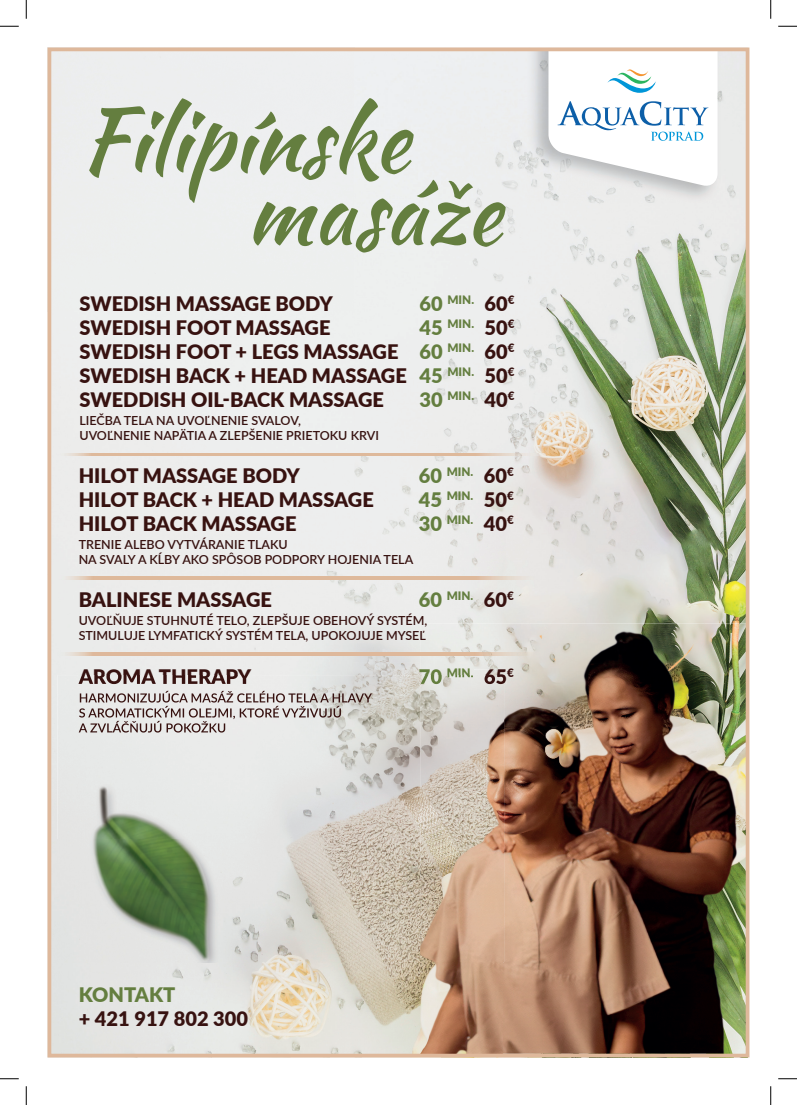
<style>
.page{position:relative;width:797px;height:1105px;background:#fff}
.page>*{position:absolute;margin:0;border:0;box-sizing:border-box;transform-origin:0 0}
.t1{font:87.5px/72.5px "Kaushan Script";color:#647e3f}
.t2{font:900 20px/24px "Lato";color:#371210;text-align:justify}
.t3{font:900 20px "Lato";color:#647e3f}
.t4{font:600 12.5px/15px "Lato";color:#371210}
.t5{font:900 11.62px "Lato";color:#647e3f}
.s1{font-size:20px}
.s2{font-size:20px;color:#371210}
.s3{color:#371210}
.s4{color:#647e3f}
</style>
<div class="page">
<img style="left:353px;top:53px;width:176px;height:609px">
<img style="left:704px;top:91px;width:40px;height:532px">
<img style="left:529px;top:203px;width:175px;height:420px">
<img style="left:353px;top:662px;width:67px;height:13px">
<img style="left:91px;top:962px;width:329px;height:90px">
<img style="left:749px;top:623px;width:1px;height:431px">
<img style="left:420px;top:623px;width:324px;height:86px">
<img style="left:502px;top:709px;width:242px;height:343px">
<img style="left:420px;top:962px;width:82px;height:90px">
<img style="left:420px;top:669px;width:22px;height:6px">
<img style="left:447px;top:669px;width:26px;height:6px">
<img style="left:473px;top:669px;width:33px;height:15px">
<img style="left:57px;top:675px;width:447px;height:287px">
<img style="left:78px;top:675px;width:173px;height:9px">
<svg style="left:419px;top:669px;width:1px;height:15px"></svg>
<img style="left:420px;top:675px;width:22px;height:9px">
<img style="left:447px;top:675px;width:26px;height:2px">
<img style="left:473px;top:675px;width:31px;height:9px">
<img style="left:80px;top:691px;width:292px;height:11px">
<img style="left:79px;top:706px;width:263px;height:13px">
<img style="left:79px;top:721px;width:146px;height:11px">
<img style="left:57px;top:453px;width:489px;height:2px">
<img style="left:57px;top:577px;width:489px;height:2px">
<img style="left:57px;top:653px;width:489px;height:2px">
<img style="left:527px;top:53px;width:193px;height:150px">
<svg style="left:548px;top:53px;width:169px;height:134px"></svg>
<div style="left:48px;top:48px;width:701px;height:1009px;border:4px solid #deb89b"></div>
<svg style="left:0;top:25px;width:19px;height:2px"></svg>
<svg style="left:778px;top:25px;width:19px;height:2px"></svg>
<svg style="left:0;top:1078px;width:19px;height:1px"></svg>
<svg style="left:778px;top:1078px;width:19px;height:1px"></svg>
<svg style="left:25px;top:0;width:2px;height:19px"></svg>
<svg style="left:25px;top:1086px;width:2px;height:19px"></svg>
<svg style="left:770px;top:0;width:1px;height:19px"></svg>
<svg style="left:770px;top:1086px;width:1px;height:19px"></svg>
<h1 class="t1" style="left:246px;top:103px;width:257px;text-indent:-167px">Filipínske masáže</h1>
<h2 class="t2" style="left:79px;top:291px;width:255px">SWEDISH MASSAGE BODY</h2>
<p class="t5" style="left:419px;top:291px;width:96px"><span class="s1">60</span> MIN. <span class="s2">60</span><span class="s3">€</span></p>
<h2 class="t2" style="left:79px;top:315px;width:252px">SWEDISH FOOT MASSAGE</h2>
<p class="t5" style="left:419px;top:315px;width:96px"><span class="s1">45</span> MIN. <span class="s2">50</span><span class="s3">€</span></p>
<h2 class="t2" style="left:79px;top:339px;width:436px">SWEDISH FOOT + LEGS MASSAGE <span class="s4">60</span> <sup>MIN.</sup> 60<sup>€ </sup>SWEDISH BACK + HEAD MASSAGE <span class="s4">45</span> <sup>MIN.</sup> 50<sup>€ </sup>SWEDDISH OIL-BACK MASSAGE</h2>
<p class="t5" style="left:419px;top:387px;width:96px"><span class="s1">30</span> MIN. <span class="s2">40</span><span class="s3">€</span></p>
<p class="t4" style="left:79px;top:413px;width:301px">LIEČBA TELA NA UVOĽNENIE SVALOV,<br>UVOĽNENIE NAPÄTIA A ZLEPŠENIE PRIETOKU KRVI</p>
<h2 class="t2" style="left:79px;top:463px;width:222px">HILOT MASSAGE BODY</h2>
<p class="t5" style="left:419px;top:463px;width:96px"><span class="s1">60</span> MIN. <span class="s2">60</span><span class="s3">€</span></p>
<h2 class="t2" style="left:79px;top:487px;width:296px">HILOT BACK + HEAD MASSAGE</h2>
<p class="t5" style="left:419px;top:487px;width:96px"><span class="s1">45</span> MIN. <span class="s2">50</span><span class="s3">€</span></p>
<h2 class="t2" style="left:79px;top:511px;width:219px">HILOT BACK MASSAGE</h2>
<p class="t5" style="left:419px;top:511px;width:96px"><span class="s1">30</span> MIN. <span class="s2">40</span><span class="s3">€</span></p>
<p class="t4" style="left:79px;top:537px;width:336px">TRENIE ALEBO VYTVÁRANIE TLAKU<br>NA SVALY A KĹBY AKO SPÔSOB PODPORY HOJENIA TELA</p>
<h2 class="t2" style="left:79px;top:587px;width:195px">BALINESE MASSAGE</h2>
<p class="t5" style="left:419px;top:587px;width:96px"><span class="s1">60</span> MIN. <span class="s2">60</span><span class="s3">€</span></p>
<p class="t4" style="left:79px;top:613px;width:350px">UVOĽŇUJE STUHNUTÉ TELO, ZLEPŠUJE OBEHOVÝ SYSTÉM,<br>STIMULUJE LYMFATICKÝ SYSTÉM TELA, UPOKOJUJE MYSEĽ</p>
<h2 class="t2" style="left:79px;top:664px;width:174px">AROMA THERAPY</h2>
<p class="t5" style="left:419px;top:664px;width:96px"><span class="s1">70</span> MIN. <span class="s2">65</span><span class="s3">€</span></p>
<h2 class="t3" style="left:79px;top:979px;width:98px">KONTAKT</h2>
<h2 class="t2" style="left:79px;top:1005px;width:171px">+ 421 917 802 300</h2>
</div>
